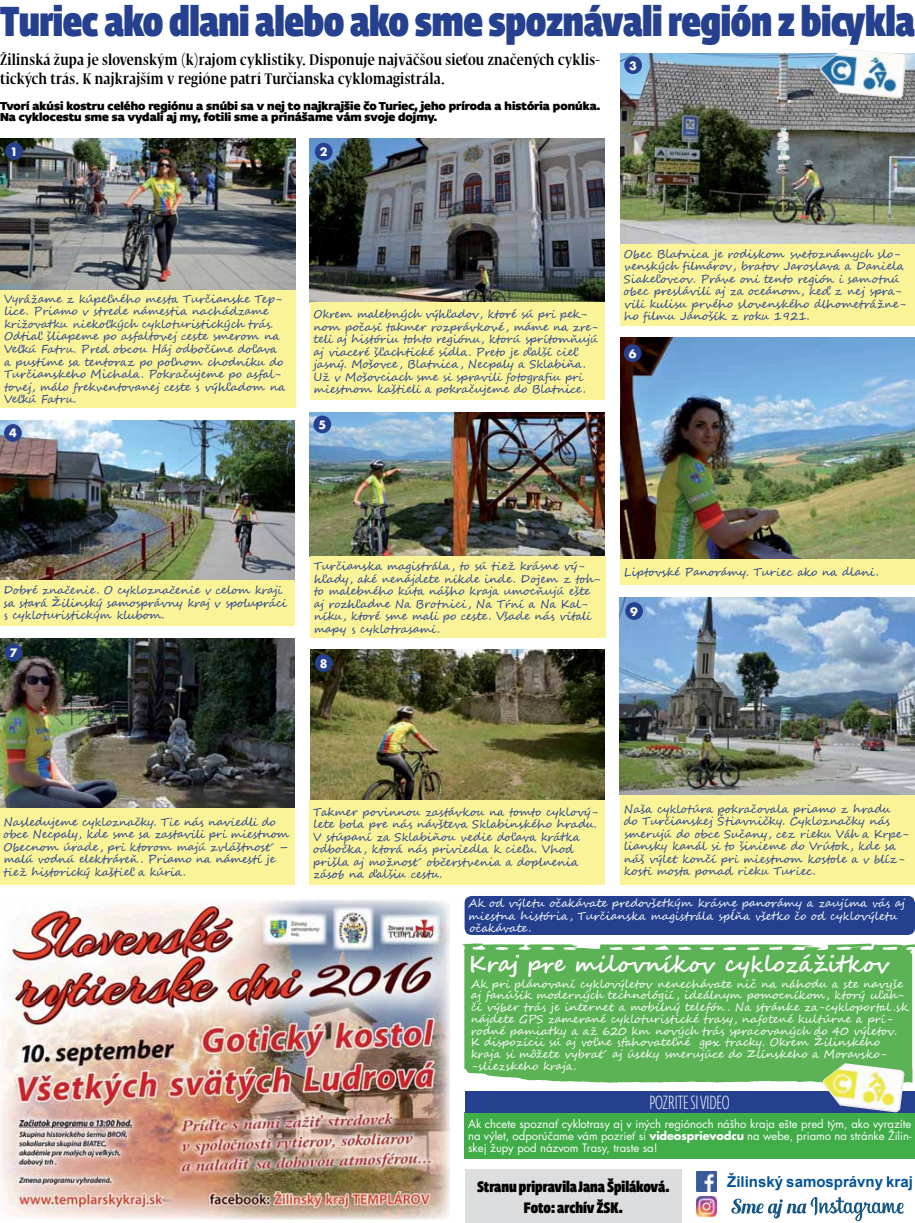
<style>
.page{position:relative;width:915px;height:1223px;background:#fff}
.page>*{position:absolute;margin:0;border:0;box-sizing:border-box;transform-origin:0 0}
.t1{font:41.25px "Fe Sa Dis Heavy Cond";letter-spacing:-.01em;color:#25408f}
.t2{font:700 22.5px "Segoe Script";color:#fff}
.t3{font:italic 18.75px "Fe Sa Dis Thin Com";color:#fff}
.t4{font:600 condensed 15px/18.8px "Fedra Serif Display";letter-spacing:.02em;color:#000}
.t5{font:15px/20.5px "Fe Sa Dis Heavy Cond";color:#000;text-align:center}
.t6{font:700 15px "Arial";color:#00539b}
.t7{font:11.25px/12.5px "Segoe Script";color:#25408f}
.t8{font:11.25px/11.8px "Segoe Script";color:#fff}
.t9{font:11.25px/11.8px "Futura CE";color:#fff;text-align:justify}
.t10{font:800 11.25px/11.8px "Fe Sa Dis";color:#000}
.t11{font:700 11.25px "Futura CE";color:#fff}
.s1{font-weight:700}
</style>
<div class="page">
<div style="left:462px;top:943px;width:452px;height:140px;background:#5bb355"></div>
<img style="left:696px;top:1171px;width:20px;height:20px">
<svg style="left:731px;top:1197px;width:172px;height:24px"></svg>
<img style="left:696px;top:1196px;width:20px;height:20px">
<img style="left:0;top:900px;width:449px;height:319px">
<img style="left:0;top:138px;width:295px;height:152px">
<img style="left:310px;top:138px;width:294px;height:164px">
<img style="left:0;top:421px;width:295px;height:158px">
<img style="left:620px;top:53px;width:294px;height:191px">
<img style="left:620px;top:338px;width:294px;height:221px">
<img style="left:0;top:638px;width:294px;height:170px">
<img style="left:310px;top:649px;width:294px;height:151px">
<img style="left:619px;top:597px;width:295px;height:198px">
<img style="left:309px;top:412px;width:295px;height:144px">
<div style="left:0;top:290px;width:295px;height:118px;background:#faf397"></div>
<div style="left:310px;top:302px;width:294px;height:98px;background:#faf397"></div>
<div style="left:620px;top:244px;width:294px;height:81px;background:#faf397"></div>
<div style="left:0;top:580px;width:295px;height:45px;background:#faf397"></div>
<div style="left:310px;top:556px;width:295px;height:82px;background:#faf397"></div>
<div style="left:620px;top:559px;width:294px;height:25px;background:#faf397"></div>
<div style="left:0;top:808px;width:295px;height:77px;background:#faf397"></div>
<div style="left:310px;top:800px;width:294px;height:85px;background:#faf397"></div>
<div style="left:620px;top:795px;width:294px;height:90px;background:#faf397"></div>
<div style="left:464px;top:896px;width:450px;height:39px;background:#25408f;border-radius:7px"></div>
<div style="left:464px;top:1112px;width:450px;height:46px;background:#41ad49"></div>
<div style="left:5px;top:142px;width:18px;height:18px;background:#25408f;border-radius:50%"></div>
<div style="left:315px;top:143px;width:17px;height:17px;background:#25408f;border-radius:50%"></div>
<div style="left:623px;top:344px;width:18px;height:18px;background:#25408f;border-radius:50%"></div>
<div style="left:313px;top:415px;width:18px;height:18px;background:#25408f;border-radius:50%"></div>
<div style="left:624px;top:56px;width:17px;height:18px;background:#25408f;border-radius:50%"></div>
<div style="left:4px;top:424px;width:18px;height:18px;background:#25408f;border-radius:50%"></div>
<div style="left:5px;top:644px;width:17px;height:17px;background:#25408f;border-radius:50%"></div>
<div style="left:315px;top:654px;width:17px;height:18px;background:#25408f;border-radius:50%"></div>
<div style="left:625px;top:602px;width:17px;height:18px;background:#25408f;border-radius:50%"></div>
<div style="left:465px;top:1169px;width:216px;height:53px;background:#dbdddf"></div>
<div style="left:465px;top:1091px;width:449px;height:21px;background:#25408f"></div>
<img style="left:822px;top:1063px;width:82px;height:49px">
<img style="left:820px;top:49px;width:85px;height:49px">
<h1 class="t1" style="left:0;top:-4px;width:916px">Turiec ako dlani alebo ako sme spoznávali región z bicykla</h1>
<h3 class="t4" style="left:0;top:50px;width:601px">Žilinská župa je slovenským (k)rajom cyklistiky. Disponuje najväčšou sieťou značených cyklis&shy;tických trás. K najkrajším v regióne patrí Turčianska cyklomagistrála.</h3>
<p class="t10" style="left:0;top:100px;width:601px">Tvorí akúsi kostru celého regiónu a snúbi sa v nej to najkrajšie čo Turiec, jeho príroda a história ponúka.<br>Na cyklocestu sme sa vydali aj my, fotili sme a prinášame vám svoje dojmy.</p>
<p class="t11" style="left:10px;top:144px;width:9px">1</p>
<p class="t11" style="left:319px;top:145px;width:9px">2</p>
<p class="t11" style="left:629px;top:58px;width:9px">3</p>
<p class="t7" style="left:4px;top:293px;width:283px">Vyrážame z kúpeľného mesta Turčianske Tep&shy;lice. Priamo v strede námestia nachádzame križovatku niekoľkých cykloturistických trás.<br>Odtiaľ šliapeme po asfaltovej ceste smerom na Veľkú Fatru. Pred obcou Háj odbočíme doľava a pustíme sa tentoraz po poľnom chodníku do Turčianskeho Michala. Pokračujeme po asfal&shy;tovej, málo frekventovanej ceste s výhľadom na Veľkú Fatru.</p>
<p class="t11" style="left:9px;top:426px;width:9px">4</p>
<p class="t7" style="left:313px;top:308px;width:286px">Okrem malebných výhľadov, ktoré sú pri pek&shy;nom počasí takmer rozprávkové , máme na zre&shy;teli aj históriu tohto regiónu, ktorú sprítomňujú aj viaceré šľachtické sídla. Preto je ďalší cieľ jasný. Mošovce , Blatnica, Necpaly a Sklabiňa.<br>Už v Mošovciach sme si spravili fotografiu pri miestnom kaštieli a pokračujeme do Blatnice.</p>
<p class="t11" style="left:318px;top:417px;width:9px">5</p>
<p class="t7" style="left:623px;top:248px;width:283px">Obec Blatnica je rodiskom svetoznámych slo&shy;venských filmárov, bratov Jaroslava a Daniela Siakeľovcov. Práve oni tento región i samotnú obec preslávili aj za oceánom, keď z nej spra&shy;vili kulisu prvého slovenského dlhometrážne&shy;ho filmu Jánošík z roku 1921.</p>
<p class="t11" style="left:628px;top:346px;width:9px">6</p>
<p class="t7" style="left:4px;top:584px;width:285px">Dobré značenie. O cykloznačenie v celom kraji sa stará Žilinský samosprávny kraj v spolupráci s cykloturistickým klubom.</p>
<p class="t11" style="left:10px;top:646px;width:9px">7</p>
<p class="t7" style="left:313px;top:560px;width:288px">Turčianska magistrála, to sú tiež krásne vý&shy;hľady, aké nenájdete nikde inde. Dojem z toh&shy;to malebného kúta nášho kraja umocňujú ešte aj rozhľadne Na Brotnici, Na Tŕní a Na Kal&shy;níku, ktoré sme mali po ceste. Všade nás vítali mapy s cyklotrasami.</p>
<p class="t7" style="left:623px;top:566px;width:256px">Liptovské Panorámy. Turiec ako na dlani.</p>
<p class="t11" style="left:630px;top:604px;width:9px">9</p>
<p class="t11" style="left:320px;top:656px;width:9px">8</p>
<p class="t7" style="left:4px;top:815px;width:287px">Nasledujeme cykloznačky. Tie nás naviedli do obce Necpaly, kde sme sa zastavili pri miestnom Obecnom úrade , pri ktorom majú zvláštnost´ – malú vodnú elektráreň . Priamo na námestí je tiež historický kaštieľ a kúria.</p>
<p class="t7" style="left:313px;top:805px;width:286px">Takmer povinnou zastávkou na tomto cyklový&shy;lete bola pre nás návšteva Sklabinského hradu.<br>V stúpaní za Sklabiňou vedie doľava krátka odbočka, ktorá nás priviedla k cieľu. Vhod prišla aj možnost´ občerstvenia a doplnenia zásob na ďalšiu cestu.</p>
<p class="t7" style="left:623px;top:803px;width:286px">Naša cyklotúra pokračovala priamo z hradu<br>do Turčianskej Štiavničky. Cykloznačky nás smerujú do obce Sučany, cez rieku Váh a Krpe&shy;liansky kanál si to šinieme do Vrútok, kde sa náš výlet končí pri miestnom kostole a v blíz&shy;kosti mosta ponad rieku Turiec.</p>
<p class="t8" style="left:468px;top:897px;width:438px;line-height:12.5px">Ak od výletu očakávate predovšetkým krásne panorámy a zaujíma vás aj miestna história, Turčianska magistrála spĺňa všetko čo od cyklovýletu očakávate.</p>
<h2 class="t2" style="left:468px;top:945px;width:422px">Kraj pre milovníkov cyklozážitkov</h2>
<p class="t8" style="left:751px;top:977px;width:6px">ˇ</p>
<p class="t8" style="left:470px;top:978px;width:439px">Ak pri plánovaní cyklovýletov nenechávate nic na náhodu a ste navyše aj fanúšik moderných technológií , ideálnym pomocníkom, ktorý uľah&shy;čí výber trás je internet a mobilný telefón . Na stránke za-cykloportal .sk nájdete GPS zamerané cykloturistické trasy, nafotené kultúrne a prí&shy;rodné pamiatky a až 620 km nových trás spracovaných do 40 výletov.<br>K dispozícii sú aj voľne sťahovateľné gpx tracky. Okrem Žilinského kraja si môžete vybrat´ aj úseky smerujúce do Zlínskeho a Moravsko--sliezskeho kraja.</p>
<h3 class="t3" style="left:649px;top:1092px;width:82px">POZRITE SI VIDEO</h3>
<p class="t9" style="left:468px;top:1118px;width:444px">Ak chcete spoznať cyklotrasy aj v iných regiónoch nášho kraja ešte pred tým, ako vyrazíte na výlet, odporúčame vám pozrieť si <span class="s1">videosprievodcu</span> na webe, priamo na stránke Žilin&shy;skej župy pod názvom Trasy, traste sa!</p>
<h3 class="t5" style="left:477px;top:1176px;width:194px">Stranu pripravila Jana Špiláková.<br>Foto: archív ŽSK.</h3>
<h3 class="t6" style="left:727px;top:1171px;width:187px">Žilinský samosprávny kraj</h3>
</div>
